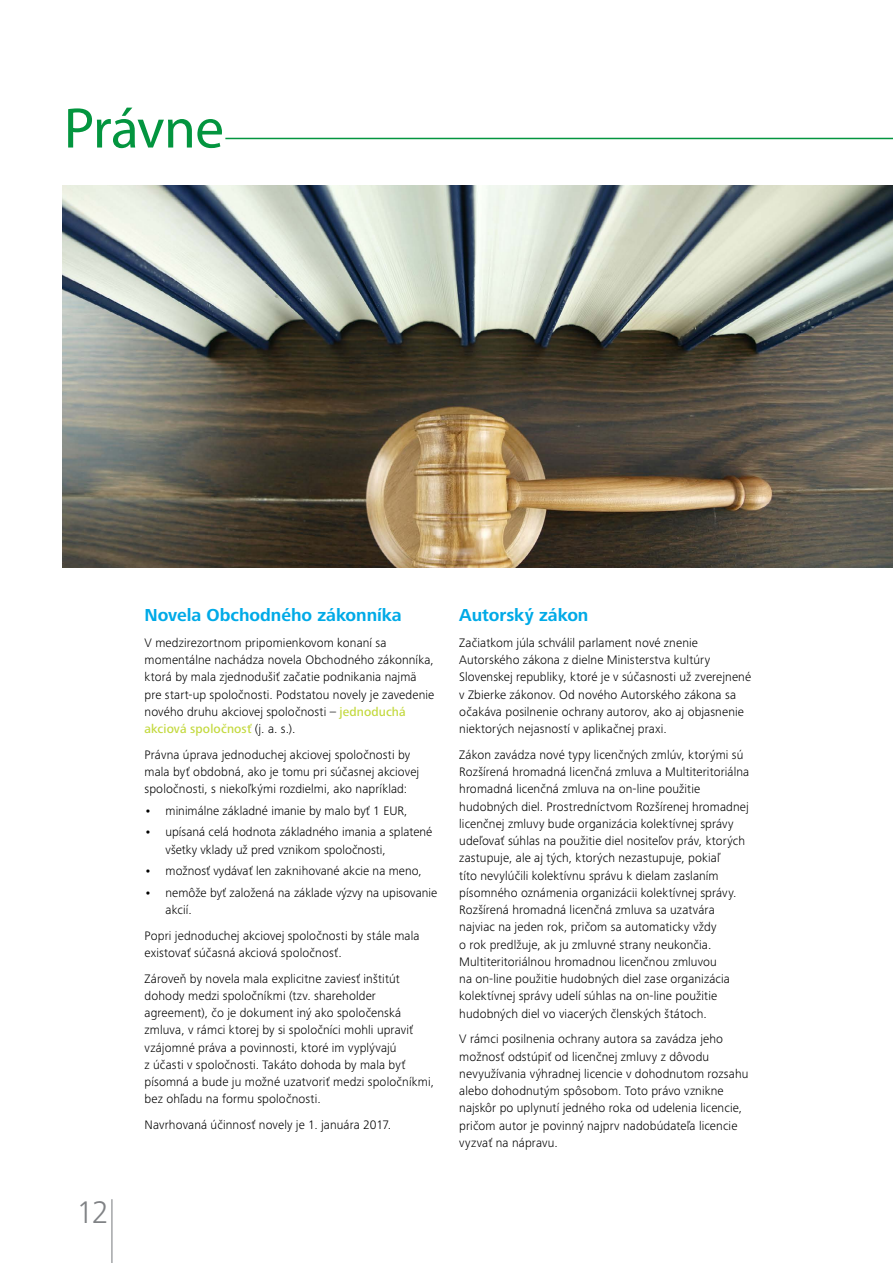
<style>
.page{position:relative;width:893px;height:1263px;background:#fff}
.page>*{position:absolute;margin:0;border:0;box-sizing:border-box;transform-origin:0 0}
.t1{font:57.6px "Myriad Pro";letter-spacing:-.015em;color:#03953f}
.t2{font:300 32.4px "Frutiger Next Pro";color:#808285}
.t3{font:700 18px "Frutiger Next Pro";letter-spacing:-.005em;color:#00aae7}
.t4{font:300 12.75px/17.2px "Frutiger Next Pro";letter-spacing:.01em;color:#000}
.s1{font-weight:500;color:#c3d93e}
.s2{font-weight:500;font-style:italic}
</style>
<div class="page">
<hr style="left:111px;top:1199px;width:1px;height:64px;background:#808285">
<img style="left:63px;top:185px;width:830px;height:383px">
<hr style="left:225px;top:138px;width:668px;height:1px;background:#03953f">
<h1 class="t1" style="left:64px;top:93px;width:162px">Právne</h1>
<h2 class="t2" style="left:77px;top:1193px;width:34px">12</h2>
<h3 class="t3" style="left:145px;top:605px;width:259px">Novela Obchodného zákonníka</h3>
<p class="t4" style="left:145px;top:634px;width:291px">V medzirezortnom pripomienkovom konaní sa momentálne nachádza novela Obchodného zákonníka, ktorá by mala zjednodušiť začatie podnikania najmä pre start-up spoločnosti. Podstatou novely je zavedenie nového druhu akciovej spoločnosti – <span class="s1">jednoduchá akciová spoločnosť</span> (j. a. s.).</p>
<p class="t4" style="left:145px;top:746px;width:276px">Právna úprava jednoduchej akciovej spoločnosti by mala byť obdobná, ako je tomu pri súčasnej akciovej spoločnosti, s niekoľkými rozdielmi, ako napríklad:</p>
<p class="t4" style="left:145px;top:802px;width:264px"><span class="s2">•</span> minimálne základné imanie by malo byť 1 EUR,</p>
<p class="t4" style="left:166px;top:823px;width:268px;text-indent:-21px"><span class="s2">•</span> upísaná celá hodnota základného imania a splatené všetky vklady už pred vznikom spoločnosti,</p>
<p class="t4" style="left:145px;top:862px;width:279px"><span class="s2">•</span> možnosť vydávať len zaknihované akcie na meno,</p>
<p class="t4" style="left:166px;top:884px;width:273px;text-indent:-21px"><span class="s2">•</span> nemôže byť založená na základe výzvy na upisovanie akcií.</p>
<p class="t4" style="left:145px;top:927px;width:276px">Popri jednoduchej akciovej spoločnosti by stále mala existovať súčasná akciová spoločnosť.</p>
<p class="t4" style="left:145px;top:970px;width:291px">Zároveň by novela mala explicitne zaviesť inštitút dohody medzi spoločníkmi (tzv. shareholder agreement), čo je dokument iný ako spoločenská zmluva, v rámci ktorej by si spoločníci mohli upraviť vzájomné práva a povinnosti, ktoré im vyplývajú<br>z účasti v spoločnosti. Takáto dohoda by mala byť písomná a bude ju možné uzatvoriť medzi spoločníkmi, bez ohľadu na formu spoločnosti.</p>
<p class="t4" style="left:145px;top:1116px;width:248px">Navrhovaná účinnosť novely je 1. januára 2017.</p>
<h3 class="t3" style="left:459px;top:605px;width:131px">Autorský zákon</h3>
<p class="t4" style="left:459px;top:634px;width:293px">Začiatkom júla schválil parlament nové znenie Autorského zákona z dielne Ministerstva kultúry Slovenskej republiky, ktoré je v súčasnosti už zverejnené v Zbierke zákonov. Od nového Autorského zákona sa očakáva posilnenie ochrany autorov, ako aj objasnenie niektorých nejasností v aplikačnej praxi.</p>
<p class="t4" style="left:459px;top:746px;width:292px">Zákon zavádza nové typy licenčných zmlúv, ktorými sú Rozšírená hromadná licenčná zmluva a Multiteritoriálna hromadná licenčná zmluva na on-line použitie hudobných diel. Prostredníctvom Rozšírenej hromadnej licenčnej zmluvy bude organizácia kolektívnej správy udeľovať súhlas na použitie diel nositeľov práv, ktorých zastupuje, ale aj tých, ktorých nezastupuje, pokiaľ<br>títo nevylúčili kolektívnu správu k dielam zaslaním písomného oznámenia organizácii kolektívnej správy.<br>Rozšírená hromadná licenčná zmluva sa uzatvára najviac na jeden rok, pričom sa automaticky vždy<br>o rok predlžuje, ak ju zmluvné strany neukončia.<br>Multiteritoriálnou hromadnou licenčnou zmluvou<br>na on-line použitie hudobných diel zase organizácia kolektívnej správy udelí súhlas na on-line použitie hudobných diel vo viacerých členských štátoch.</p>
<p class="t4" style="left:459px;top:1030px;width:291px">V rámci posilnenia ochrany autora sa zavádza jeho možnosť odstúpiť od licenčnej zmluvy z dôvodu nevyužívania výhradnej licencie v dohodnutom rozsahu alebo dohodnutým spôsobom. Toto právo vznikne najskôr po uplynutí jedného roka od udelenia licencie, pričom autor je povinný najprv nadobúdateľa licencie vyzvať na nápravu.</p>
</div>
